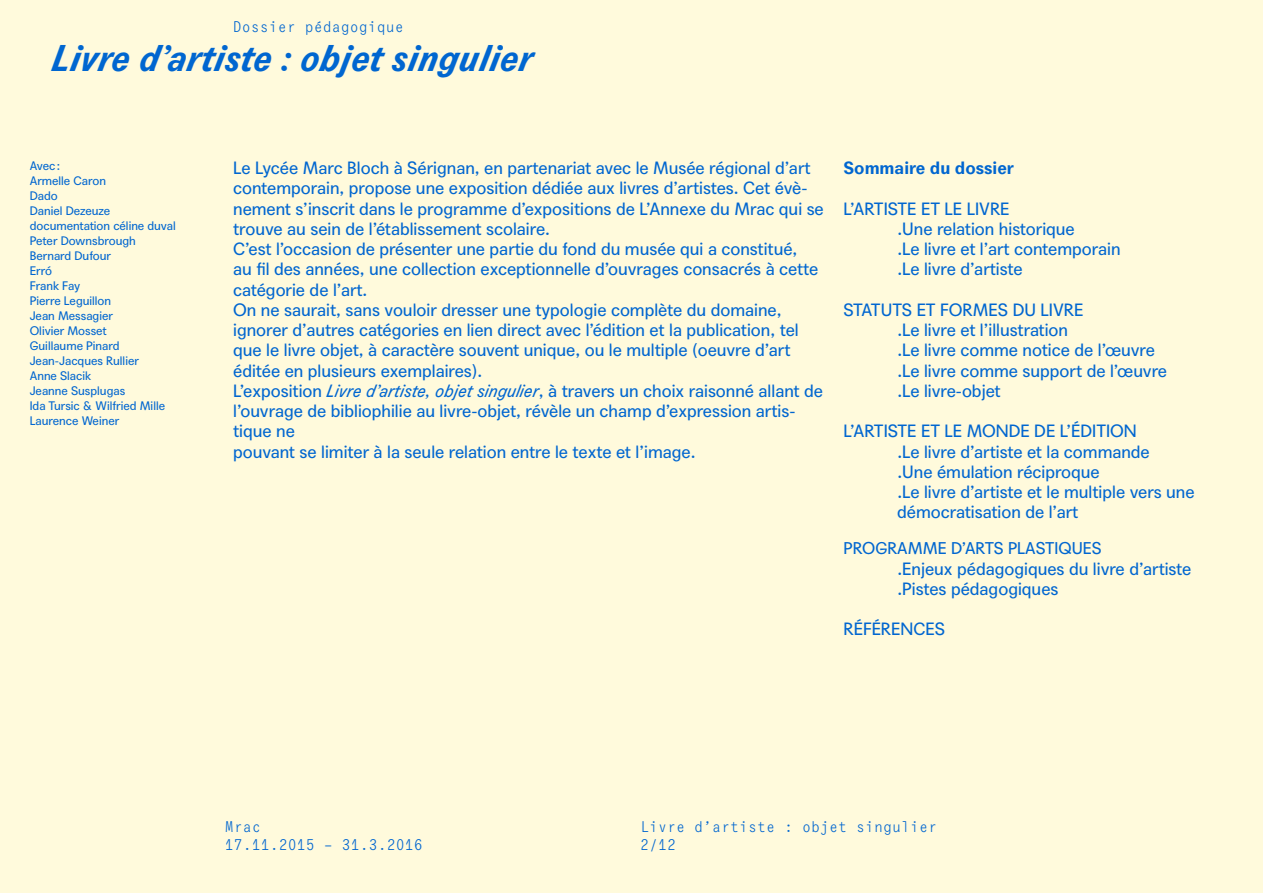
<style>
.page{position:relative;width:1263px;height:893px;background:#fffadc}
.page>*{position:absolute;margin:0;border:0;box-sizing:border-box;transform-origin:0 0}
._1-_Titre{font:italic 700 36px "Agipo";color:#0066d0}
._2-_Normal{font:17.25px/20.2px "Agipo";color:#0066d0}
._2-_Normal-2{font:700 17.25px "Agipo";color:#0066d0}
._2-_Normal-3{font:16.5px "Agipo";color:#0066d0}
._4-_Mono{font:15px/18px "Agipo Mono";color:#0066d0}
._3-_Pti_txt{font:12px/15px "Agipo";color:#0066d0}
.s1{font-style:italic}
</style>
<div class="page">
<p class="_4-_Mono" style="left:233px;top:17px;width:172px">Dossier pédagogique</p>
<p class="_1-_Titre" style="left:51px;top:29px;width:483px">Livre d’artiste : objet singulier</p>
<p class="_3-_Pti_txt" style="left:30px;top:157px;width:32px">Avec:</p>
<p class="_3-_Pti_txt" style="left:30px;top:172px;width:78px">Armelle Caron</p>
<p class="_3-_Pti_txt" style="left:30px;top:187px;width:30px">Dado</p>
<p class="_3-_Pti_txt" style="left:30px;top:202px;width:82px">Daniel Dezeuze</p>
<p class="_3-_Pti_txt" style="left:30px;top:217px;width:147px">documentation céline duval</p>
<p class="_3-_Pti_txt" style="left:30px;top:232px;width:108px">Peter Downsbrough</p>
<p class="_3-_Pti_txt" style="left:30px;top:247px;width:83px">Bernard Dufour</p>
<p class="_3-_Pti_txt" style="left:30px;top:262px;width:24px">Erró</p>
<p class="_3-_Pti_txt" style="left:30px;top:277px;width:52px">Frank Fay</p>
<p class="_3-_Pti_txt" style="left:30px;top:292px;width:83px">Pierre Leguillon</p>
<p class="_3-_Pti_txt" style="left:30px;top:307px;width:85px">Jean Messagier<br>Olivier Mosset</p>
<p class="_3-_Pti_txt" style="left:30px;top:337px;width:91px">Guillaume Pinard</p>
<p class="_3-_Pti_txt" style="left:30px;top:352px;width:111px">Jean-Jacques Rullier</p>
<p class="_3-_Pti_txt" style="left:30px;top:367px;width:63px">Anne Slacik</p>
<p class="_3-_Pti_txt" style="left:30px;top:382px;width:97px">Jeanne Susplugas</p>
<p class="_3-_Pti_txt" style="left:30px;top:397px;width:137px">Ida Tursic &amp; Wilfried Mille</p>
<p class="_3-_Pti_txt" style="left:30px;top:412px;width:91px">Laurence Weiner</p>
<p class="_2-_Normal" style="left:233px;top:156px;width:592px">Le Lycée Marc Bloch à Sérignan, en partenariat avec le Musée régional d’art contemporain, propose une exposition dédiée aux livres d’artistes. Cet évè&shy;nement s’inscrit dans le programme d’expositions de L’Annexe du Mrac qui se trouve au sein de l’établissement scolaire.</p>
<p class="_2-_Normal" style="left:233px;top:237px;width:587px">C’est l’occasion de présenter une partie du fond du musée qui a constitué, au fil des années, une collection exceptionnelle d’ouvrages consacrés à cette catégorie de l’art.</p>
<p class="_2-_Normal" style="left:233px;top:298px;width:567px">On ne saurait, sans vouloir dresser une typologie complète du domaine, ignorer d’autres catégories en lien direct avec l’édition et la publication, tel que le livre objet, à caractère souvent unique, ou le multiple (oeuvre d’art éditée en plusieurs exemplaires).</p>
<p class="_2-_Normal" style="left:233px;top:379px;width:591px">L’exposition <span class="s1">Livre d’artiste, objet singulier</span>, à travers un choix raisonné allant de l’ouvrage de bibliophilie au livre-objet, révèle un champ d’expression artis&shy;tique ne</p>
<p class="_2-_Normal" style="left:233px;top:440px;width:464px">pouvant se limiter à la seule relation entre le texte et l’image.</p>
<p class="_2-_Normal-2" style="left:843px;top:154px;width:172px">Sommaire du dossier</p>
<p class="_2-_Normal" style="left:843px;top:197px;width:168px">L’ARTISTE ET LE LIVRE</p>
<p class="_2-_Normal" style="left:897px;top:217px;width:179px">.Une relation historique</p>
<p class="_2-_Normal" style="left:897px;top:237px;width:225px">.Le livre et l’art contemporain</p>
<p class="_2-_Normal" style="left:897px;top:258px;width:127px">.Le livre d’artiste</p>
<p class="_2-_Normal" style="left:843px;top:298px;width:241px">STATUTS ET FORMES DU LIVRE</p>
<p class="_2-_Normal" style="left:897px;top:318px;width:172px">.Le livre et l’illustration</p>
<p class="_2-_Normal" style="left:897px;top:339px;width:259px">.Le livre comme notice de l’œuvre</p>
<p class="_2-_Normal" style="left:897px;top:359px;width:271px">.Le livre comme support de l’œuvre</p>
<p class="_2-_Normal" style="left:897px;top:379px;width:105px">.Le livre-objet</p>
<p class="_2-_Normal" style="left:843px;top:420px;width:295px">L’ARTISTE ET LE MONDE DE L’ÉDITION</p>
<p class="_2-_Normal" style="left:897px;top:440px;width:254px">.Le livre d’artiste et la commande</p>
<p class="_2-_Normal" style="left:897px;top:460px;width:204px">.Une émulation réciproque</p>
<p class="_2-_Normal" style="left:897px;top:480px;width:299px">.Le livre d’artiste et le multiple vers une démocratisation de l’art</p>
<p class="_2-_Normal-3" style="left:843px;top:536px;width:260px">PROGRAMME D’ARTS PLASTIQUES</p>
<p class="_2-_Normal" style="left:897px;top:557px;width:295px">.Enjeux pédagogiques du livre d’artiste</p>
<p class="_2-_Normal" style="left:897px;top:577px;width:163px">.Pistes pédagogiques</p>
<p class="_2-_Normal" style="left:843px;top:618px;width:103px">RÉFÉRENCES</p>
<p class="_4-_Mono" style="left:225px;top:817px;width:200px">Mrac<br>17.11.2015 – 31.3.2016</p>
<p class="_4-_Mono" style="left:640px;top:817px;width:299px">Livre d’artiste : objet singulier<br>2/12</p>
</div>
